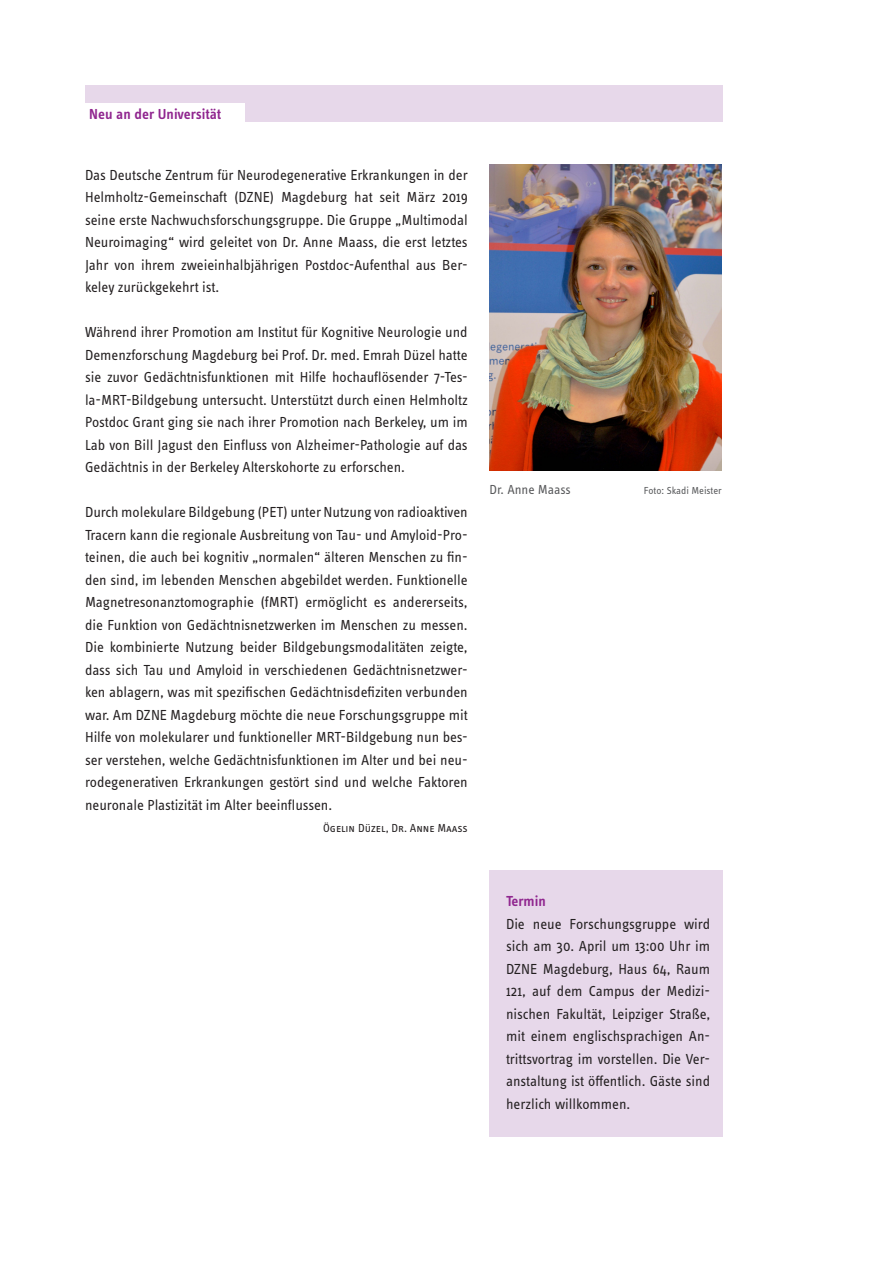
<style>
.page{position:relative;width:893px;height:1263px;background:#fff}
.page>*{position:absolute;margin:0;border:0;box-sizing:border-box;transform-origin:0 0}
.Fließtext_ohne_Einzu{font:15px/22.5px "Info OT Text";color:#231f20;text-align:justify}
.Abstract_Wichtiges{font:600 15px "Info OT Text";color:#90268f}
.Fließtext_ohne_Einzu-2{font:600 15px "Info OT Text";color:#90268f}
.Fließtext_ohne_Einzu-3{font:13.5px "Info OT Text";color:#57585a}
.Fließtext_ohne_Einzu-4{font:12px "Info OT Text";letter-spacing:-.005em;color:#231f20}
.Fließtext_ohne_Einzu-5{font:10.5px "Info OT Text";letter-spacing:-.005em;color:#57585a}
</style>
<div class="page">
<div style="left:85px;top:85px;width:638px;height:36px;background:#e7d8ea"></div>
<div style="left:85px;top:103px;width:159px;height:21px;background:#fff"></div>
<img style="left:489px;top:164px;width:233px;height:307px">
<div style="left:489px;top:870px;width:234px;height:267px;background:#e7d8ea"></div>
<p class="Abstract_Wichtiges" style="left:89px;top:105px;width:133px">Neu an der Universität</p>
<p class="Fließtext_ohne_Einzu" style="left:85px;top:163px;width:384px">Das Deutsche Zentrum für Neurodegenerative Erkrankungen in der Helmholtz-Gemeinschaft (DZNE) Magdeburg hat seit März 2019 seine erste Nachwuchsforschungsgruppe. Die Gruppe „Multimodal Neuroimaging“ wird geleitet von Dr. Anne Maass, die erst letztes Jahr von ihrem zweieinhalbjährigen Postdoc-Aufenthal aus Ber&shy;keley zurückgekehrt ist.</p>
<p class="Fließtext_ohne_Einzu" style="left:85px;top:321px;width:384px">Während ihrer Promotion am Institut für Kognitive Neurologie und Demenzforschung Magdeburg bei Prof. Dr. med. Emrah Düzel hatte sie zuvor Gedächtnisfunktionen mit Hilfe hochauflösender 7-Tes&shy;la-MRT-Bildgebung untersucht. Unterstützt durch einen Helmholtz Postdoc Grant ging sie nach ihrer Promotion nach Berkeley, um im Lab von Bill Jagust den Einfluss von Alzheimer-Pathologie auf das Gedächtnis in der Berkeley Alterskohorte zu erforschen.</p>
<p class="Fließtext_ohne_Einzu" style="left:85px;top:501px;width:384px">Durch molekulare Bildgebung (PET) unter Nutzung von radioaktiven Tracern kann die regionale Ausbreitung von Tau- und Amyloid-Pro&shy;teinen, die auch bei kognitiv „normalen“ älteren Menschen zu fin&shy;den sind, im lebenden Menschen abgebildet werden. Funktionelle Magnetresonanztomographie (fMRT) ermöglicht es andererseits, die Funktion von Gedächtnisnetzwerken im Menschen zu messen.<br>Die kombinierte Nutzung beider Bildgebungsmodalitäten zeigte, dass sich Tau und Amyloid in verschiedenen Gedächtnisnetzwer&shy;ken ablagern, was mit spezifischen Gedächtnisdefiziten verbunden war. Am DZNE Magdeburg möchte die neue Forschungsgruppe mit Hilfe von molekularer und funktioneller MRT-Bildgebung nun bes&shy;ser verstehen, welche Gedächtnisfunktionen im Alter und bei neu&shy;rodegenerativen Erkrankungen gestört sind und welche Faktoren neuronale Plastizität im Alter beeinflussen.</p>
<p class="Fließtext_ohne_Einzu-4" style="left:323px;top:821px;width:146px">Ögelin Düzel, Dr. Anne Maass</p>
<p class="Fließtext_ohne_Einzu-3" style="left:490px;top:481px;width:83px">Dr. Anne Maass</p>
<p class="Fließtext_ohne_Einzu-5" style="left:644px;top:484px;width:80px">Foto: Skadi Meister</p>
<p class="Fließtext_ohne_Einzu-2" style="left:506px;top:892px;width:41px">Termin</p>
<p class="Fließtext_ohne_Einzu" style="left:506px;top:912px;width:206px">Die neue Forschungsgruppe wird sich am 30. April um 13:00 Uhr im DZNE Magdeburg, Haus 64, Raum 121, auf dem Campus der Medizi&shy;nischen Fakultät, Leipziger Straße, mit einem englischsprachigen An&shy;trittsvortrag im vorstellen. Die Ver&shy;anstaltung ist öffentlich. Gäste sind herzlich willkommen.</p>
</div>
